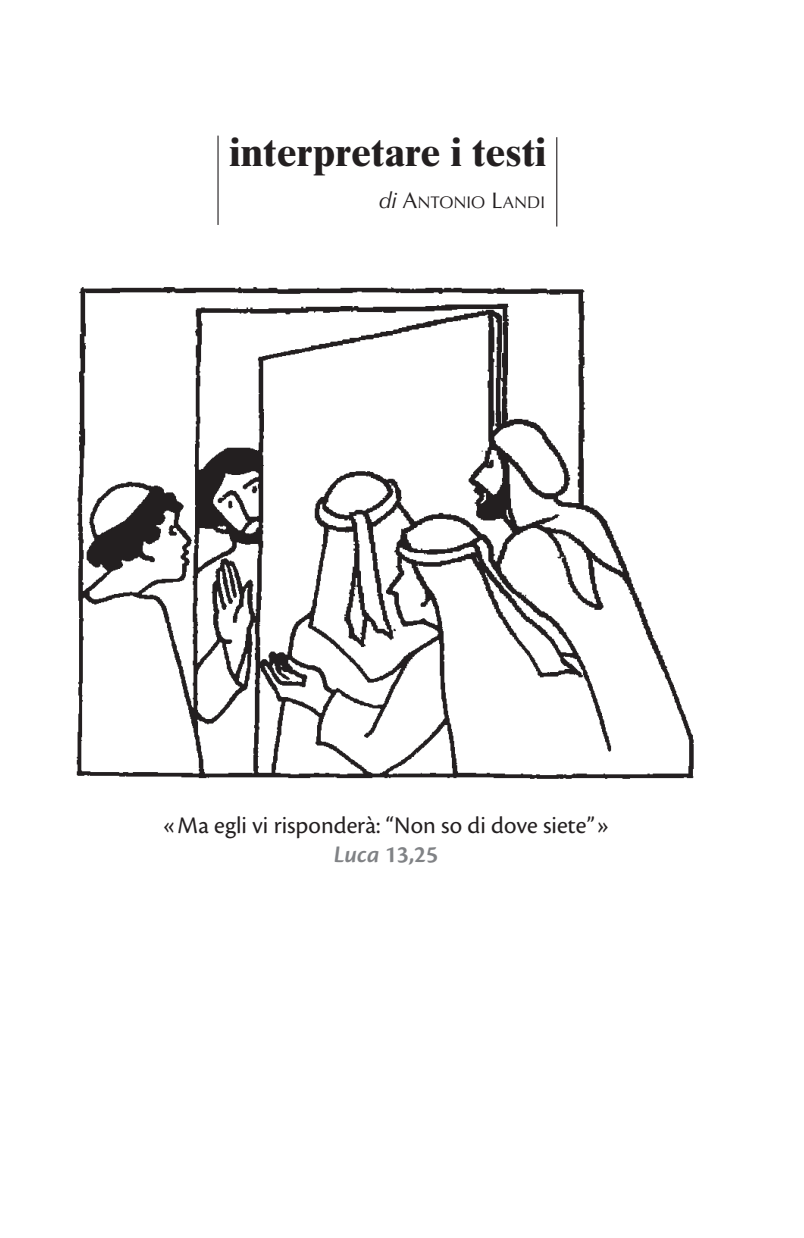
<style>
.page{position:relative;width:804px;height:1238px;background:#fff}
.page>*{position:absolute;margin:0;border:0;box-sizing:border-box;transform-origin:0 0}
.t1{font:700 40.5px "Times Ten";color:#231f20}
.t2{font:24.75px/29.2px "Cronos Pro";color:#231f20;text-align:center}
.t3{font:16.88px "Optima LT Std";color:#231f20}
.s1{font-family:"Optima";font-style:italic;font-size:22.5px}
.s2{font-size:22.5px}
.s3{font-weight:600;font-style:italic;color:#808285}
.s4{font-weight:600;color:#808285}
</style>
<div class="page">
<img style="left:77px;top:287px;width:617px;height:492px">
<hr style="left:217px;top:136px;width:1px;height:89px;background:#231f20">
<hr style="left:556px;top:137px;width:1px;height:89px;background:#231f20">
<h1 class="t1" style="left:229px;top:128px;width:318px">interpretare i testi</h1>
<p class="t3" style="left:379px;top:193px;width:168px"><span class="s1">di</span> <span class="s2">A</span>NTONIO <span class="s2">L</span>ANDI</p>
<p class="t2" style="left:163px;top:810px;width:447px">«Ma egli vi risponderà: “Non so di dove siete”»<br><span class="s3">Luca</span> <span class="s4">13,25</span></p>
</div>
